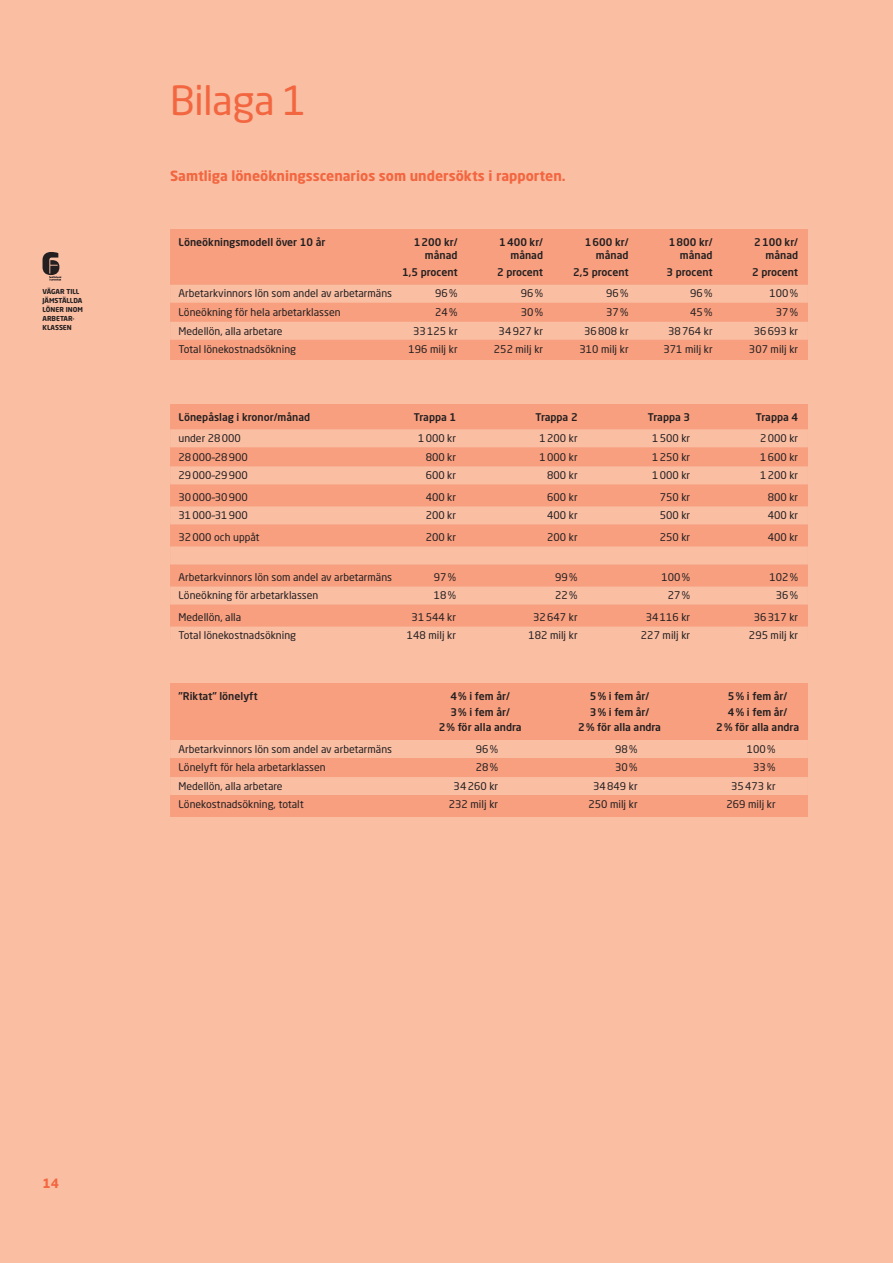
<style>
.page{position:relative;width:893px;height:1263px;background:#fabea3}
.page>*{position:absolute;margin:0;border:0;box-sizing:border-box;transform-origin:0 0}
.Kapitelrubrik{font:39.75px "Neo Sans Pro";letter-spacing:-.015em;color:#f26640}
.Mellanrubrik{font:700 13.8px "Neo Sans Pro";color:#f26640}
.t1{font:700 12.75px "Neo Sans Pro";color:#f26640}
.t2{font:10.5px "Neo Sans Pro";color:#231f20}
.t3{font:500 10.5px "Neo Sans Pro";color:#231f20}
.Rapporttitel{font:700 6.75px/9px "Neo Sans Pro";color:#231f20}
</style>
<div class="page">
<svg style="left:43px;top:252px;width:18px;height:28px"></svg>
<div style="left:170px;top:230px;width:638px;height:130px;background:#f79f7f"></div>
<div style="left:170px;top:285px;width:638px;height:18px;background:#fabea3"></div>
<div style="left:170px;top:322px;width:638px;height:18px;background:#fabea3"></div>
<div style="left:170px;top:404px;width:638px;height:235px;background:#f79f7f"></div>
<div style="left:170px;top:429px;width:638px;height:18px;background:#fabea3"></div>
<div style="left:170px;top:466px;width:638px;height:18px;background:#fabea3"></div>
<div style="left:170px;top:506px;width:638px;height:18px;background:#fabea3"></div>
<div style="left:170px;top:546px;width:638px;height:18px;background:#fabea3"></div>
<div style="left:170px;top:586px;width:638px;height:18px;background:#fabea3"></div>
<div style="left:170px;top:627px;width:638px;height:18px;background:#fabea3"></div>
<div style="left:170px;top:684px;width:638px;height:133px;background:#f79f7f"></div>
<div style="left:170px;top:740px;width:638px;height:18px;background:#fabea3"></div>
<div style="left:170px;top:777px;width:638px;height:18px;background:#fabea3"></div>
<p class="Rapporttitel" style="left:43px;top:287px;width:42px">VÄGAR TILL<br>JÄMSTÄLLDA<br>LÖNER INOM<br>ARBETAR-<br>KLASSEN</p>
<p class="Kapitelrubrik" style="left:170px;top:76px;width:138px">Bilaga 1</p>
<p class="Mellanrubrik" style="left:170px;top:167px;width:397px">Samtliga löneökningsscenarios som undersökts i rapporten.</p>
<p class="t3" style="left:179px;top:236px;width:148px">Löneökningsmodell över 10 år</p>
<p class="t3" style="left:414px;top:236px;width:45px">1200 kr/</p>
<p class="t3" style="left:499px;top:236px;width:45px">1400 kr/</p>
<p class="t3" style="left:585px;top:236px;width:45px">1600 kr/</p>
<p class="t3" style="left:669px;top:236px;width:45px">1800 kr/</p>
<p class="t3" style="left:754px;top:236px;width:45px">2100 kr/</p>
<p class="t3" style="left:425px;top:248px;width:34px">månad</p>
<p class="t3" style="left:510px;top:248px;width:34px">månad</p>
<p class="t3" style="left:596px;top:248px;width:34px">månad</p>
<p class="t3" style="left:680px;top:248px;width:34px">månad</p>
<p class="t3" style="left:765px;top:248px;width:34px">månad</p>
<p class="t3" style="left:402px;top:265px;width:57px">1,5 procent</p>
<p class="t3" style="left:497px;top:265px;width:48px">2 procent</p>
<p class="t3" style="left:573px;top:265px;width:57px">2,5 procent</p>
<p class="t3" style="left:667px;top:265px;width:48px">3 procent</p>
<p class="t3" style="left:752px;top:265px;width:48px">2 procent</p>
<p class="t2" style="left:179px;top:287px;width:215px">Arbetarkvinnors lön som andel av arbetarmäns</p>
<p class="t2" style="left:435px;top:287px;width:24px">96%</p>
<p class="t2" style="left:521px;top:287px;width:24px">96%</p>
<p class="t2" style="left:606px;top:287px;width:24px">96%</p>
<p class="t2" style="left:690px;top:287px;width:24px">96%</p>
<p class="t2" style="left:769px;top:287px;width:30px">100%</p>
<p class="t2" style="left:179px;top:306px;width:163px">Löneökning för hela arbetarklassen</p>
<p class="t2" style="left:435px;top:306px;width:24px">24%</p>
<p class="t2" style="left:521px;top:306px;width:24px">30%</p>
<p class="t2" style="left:606px;top:306px;width:24px">37%</p>
<p class="t2" style="left:690px;top:306px;width:24px">45%</p>
<p class="t2" style="left:776px;top:306px;width:24px">37%</p>
<p class="t2" style="left:179px;top:324px;width:105px">Medellön, alla arbetare</p>
<p class="t2" style="left:413px;top:324px;width:46px">33125 kr</p>
<p class="t2" style="left:499px;top:324px;width:46px">34927 kr</p>
<p class="t2" style="left:584px;top:324px;width:46px">36808 kr</p>
<p class="t2" style="left:668px;top:324px;width:46px">38764 kr</p>
<p class="t2" style="left:754px;top:324px;width:46px">36693 kr</p>
<p class="t2" style="left:179px;top:343px;width:119px">Total lönekostnadsökning</p>
<p class="t2" style="left:408px;top:343px;width:51px">196 milj kr</p>
<p class="t2" style="left:494px;top:343px;width:51px">252 milj kr</p>
<p class="t2" style="left:579px;top:343px;width:51px">310 milj kr</p>
<p class="t2" style="left:663px;top:343px;width:51px">371 milj kr</p>
<p class="t2" style="left:749px;top:343px;width:51px">307 milj kr</p>
<p class="t3" style="left:179px;top:410px;width:133px">Lönepåslag i kronor/månad</p>
<p class="t3" style="left:414px;top:410px;width:44px">Trappa 1</p>
<p class="t3" style="left:535px;top:410px;width:44px">Trappa 2</p>
<p class="t3" style="left:648px;top:410px;width:44px">Trappa 3</p>
<p class="t3" style="left:756px;top:410px;width:44px">Trappa 4</p>
<p class="t2" style="left:179px;top:432px;width:64px">under 28000</p>
<p class="t2" style="left:418px;top:432px;width:40px">1000 kr</p>
<p class="t2" style="left:539px;top:432px;width:40px">1200 kr</p>
<p class="t2" style="left:652px;top:432px;width:40px">1500 kr</p>
<p class="t2" style="left:760px;top:432px;width:40px">2000 kr</p>
<p class="t2" style="left:179px;top:450px;width:71px">28000–28900</p>
<p class="t2" style="left:426px;top:450px;width:32px">800 kr</p>
<p class="t2" style="left:539px;top:450px;width:40px">1000 kr</p>
<p class="t2" style="left:652px;top:450px;width:40px">1250 kr</p>
<p class="t2" style="left:760px;top:450px;width:40px">1600 kr</p>
<p class="t2" style="left:179px;top:469px;width:71px">29000–29900</p>
<p class="t2" style="left:426px;top:469px;width:32px">600 kr</p>
<p class="t2" style="left:547px;top:469px;width:32px">800 kr</p>
<p class="t2" style="left:652px;top:469px;width:40px">1000 kr</p>
<p class="t2" style="left:760px;top:469px;width:40px">1200 kr</p>
<p class="t2" style="left:179px;top:490px;width:71px">30000–30900</p>
<p class="t2" style="left:426px;top:490px;width:32px">400 kr</p>
<p class="t2" style="left:547px;top:490px;width:32px">600 kr</p>
<p class="t2" style="left:660px;top:490px;width:32px">750 kr</p>
<p class="t2" style="left:768px;top:490px;width:32px">800 kr</p>
<p class="t2" style="left:179px;top:509px;width:71px">31000–31900</p>
<p class="t2" style="left:426px;top:509px;width:32px">200 kr</p>
<p class="t2" style="left:547px;top:509px;width:32px">400 kr</p>
<p class="t2" style="left:660px;top:509px;width:32px">500 kr</p>
<p class="t2" style="left:768px;top:509px;width:32px">400 kr</p>
<p class="t2" style="left:179px;top:530px;width:83px">32000 och uppåt</p>
<p class="t2" style="left:426px;top:530px;width:32px">200 kr</p>
<p class="t2" style="left:547px;top:530px;width:32px">200 kr</p>
<p class="t2" style="left:660px;top:530px;width:32px">250 kr</p>
<p class="t2" style="left:768px;top:530px;width:32px">400 kr</p>
<p class="t2" style="left:179px;top:570px;width:215px">Arbetarkvinnors lön som andel av arbetarmäns</p>
<p class="t2" style="left:434px;top:570px;width:24px">97%</p>
<p class="t2" style="left:555px;top:570px;width:24px">99%</p>
<p class="t2" style="left:661px;top:570px;width:30px">100%</p>
<p class="t2" style="left:769px;top:570px;width:30px">102%</p>
<p class="t2" style="left:179px;top:589px;width:141px">Löneökning för arbetarklassen</p>
<p class="t2" style="left:434px;top:589px;width:24px">18%</p>
<p class="t2" style="left:555px;top:589px;width:24px">22%</p>
<p class="t2" style="left:668px;top:589px;width:24px">27%</p>
<p class="t2" style="left:776px;top:589px;width:24px">36%</p>
<p class="t2" style="left:179px;top:610px;width:64px">Medellön, alla</p>
<p class="t2" style="left:412px;top:610px;width:46px">31544 kr</p>
<p class="t2" style="left:533px;top:610px;width:46px">32647 kr</p>
<p class="t2" style="left:646px;top:610px;width:46px">34116 kr</p>
<p class="t2" style="left:754px;top:610px;width:46px">36317 kr</p>
<p class="t2" style="left:179px;top:629px;width:119px">Total lönekostnadsökning</p>
<p class="t2" style="left:407px;top:629px;width:51px">148 milj kr</p>
<p class="t2" style="left:528px;top:629px;width:51px">182 milj kr</p>
<p class="t2" style="left:641px;top:629px;width:51px">227 milj kr</p>
<p class="t2" style="left:749px;top:629px;width:51px">295 milj kr</p>
<p class="t3" style="left:179px;top:690px;width:81px">”Riktat” lönelyft</p>
<p class="t3" style="left:450px;top:690px;width:61px">4% i fem år/</p>
<p class="t3" style="left:590px;top:690px;width:61px">5% i fem år/</p>
<p class="t3" style="left:728px;top:690px;width:61px">5% i fem år/</p>
<p class="t3" style="left:450px;top:705px;width:61px">3% i fem år/</p>
<p class="t3" style="left:590px;top:705px;width:61px">3% i fem år/</p>
<p class="t3" style="left:728px;top:705px;width:61px">4% i fem år/</p>
<p class="t3" style="left:439px;top:721px;width:84px">2% för alla andra</p>
<p class="t3" style="left:578px;top:721px;width:84px">2% för alla andra</p>
<p class="t3" style="left:716px;top:721px;width:84px">2% för alla andra</p>
<p class="t2" style="left:179px;top:742px;width:215px">Arbetarkvinnors lön som andel av arbetarmäns</p>
<p class="t2" style="left:476px;top:742px;width:24px">96%</p>
<p class="t2" style="left:615px;top:742px;width:24px">98%</p>
<p class="t2" style="left:747px;top:742px;width:30px">100%</p>
<p class="t2" style="left:179px;top:761px;width:149px">Lönelyft för hela arbetarklassen</p>
<p class="t2" style="left:476px;top:761px;width:24px">28%</p>
<p class="t2" style="left:615px;top:761px;width:24px">30%</p>
<p class="t2" style="left:753px;top:761px;width:24px">33%</p>
<p class="t2" style="left:179px;top:779px;width:105px">Medellön, alla arbetare</p>
<p class="t2" style="left:454px;top:779px;width:46px">34260 kr</p>
<p class="t2" style="left:593px;top:779px;width:46px">34849 kr</p>
<p class="t2" style="left:731px;top:779px;width:46px">35473 kr</p>
<p class="t2" style="left:179px;top:798px;width:127px">Lönekostnadsökning, totalt</p>
<p class="t2" style="left:449px;top:798px;width:51px">232 milj kr</p>
<p class="t2" style="left:588px;top:798px;width:51px">250 milj kr</p>
<p class="t2" style="left:726px;top:798px;width:51px">269 milj kr</p>
<p class="t1" style="left:43px;top:1175px;width:18px">14</p>
</div>
